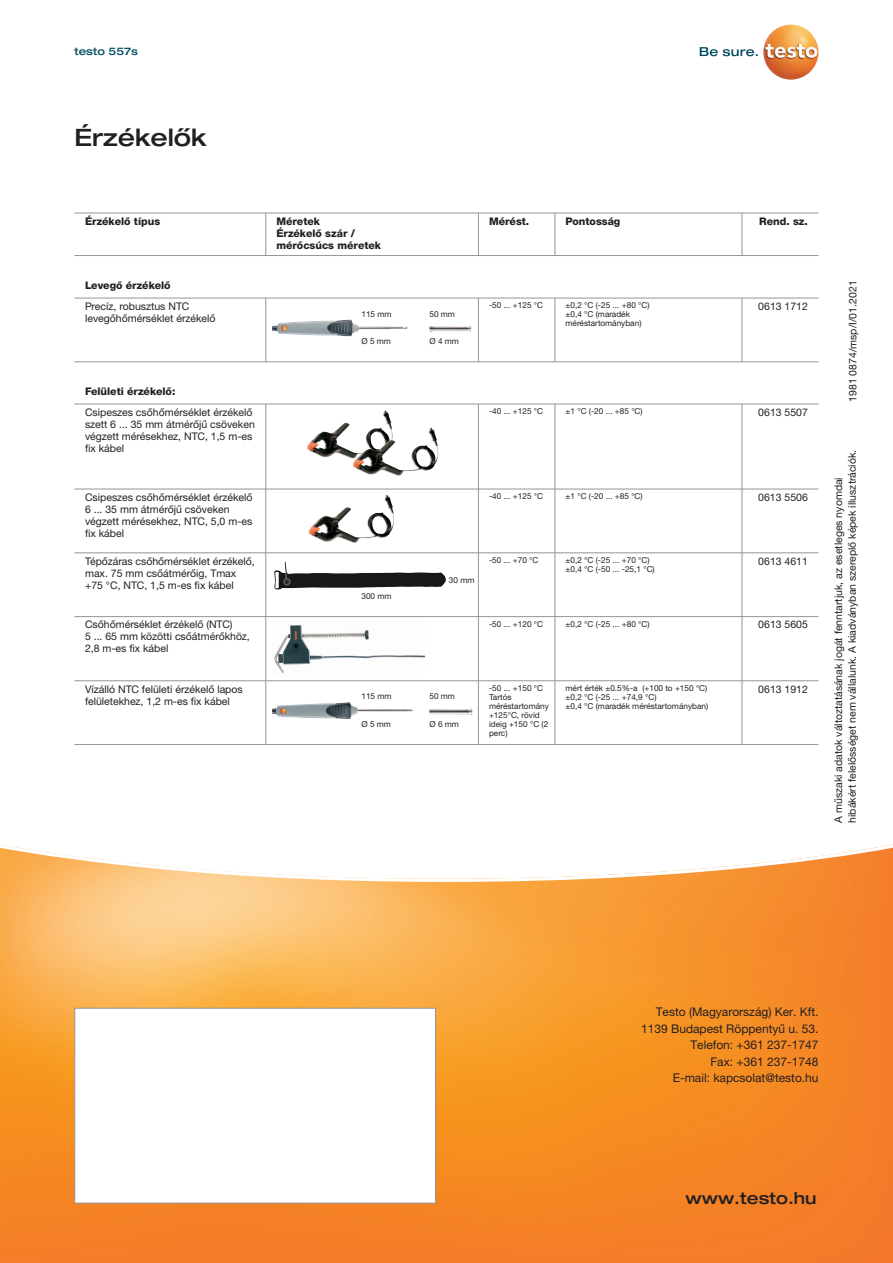
<style>
.page{position:relative;width:893px;height:1263px;background:#fff}
.page>*{position:absolute;margin:0;border:0;box-sizing:border-box;transform-origin:0 0}
.DS_Headline_16{font:500 expanded 24px "Helvetica Neue LTW1 G";color:#231f20}
.DS_Link{font:500 expanded 16.5px "Helvetica Neue LTW1 G";color:#231f20}
.DS_Address{font:12px "Helvetica Neue LTW1 G";color:#231f20}
.DS_Table_left{font:10.5px/12px "Helvetica Neue LTW1 G";color:#231f20}
.DS_Copy_7{font:10.5px/13.5px "Helvetica Neue LTW1 G";color:#231f20}
.DS_Table_Head{font:800 10.5px/12px "Helvetica Neue LTW1 G";color:#231f20}
.DS_Table_right{font:10.5px "Helvetica Neue LTW1 G";color:#231f20}
.DS_Rubrik{font:500 expanded 10.5px "Helvetica Neue LTW1 G";color:#074f64}
.DS_Table_heavy_right{font:800 10.5px "Helvetica Neue LTW1 G";color:#231f20}
.DS_Tabelle_5_5{font:8.25px/9px "Helvetica Neue LTW1 G";color:#231f20}
</style>
<div class="page">
<svg style="left:0;top:844px;width:893px;height:419px;background:#f79e46"></svg>
<svg style="left:700px;top:47px;width:58px;height:9px"></svg>
<img style="left:763px;top:24px;width:56px;height:56px;border-radius:28px">
<img style="left:307px;top:411px;width:85px;height:44px">
<img style="left:352px;top:428px;width:85px;height:44px">
<img style="left:274px;top:562px;width:172px;height:28px">
<img style="left:272px;top:702px;width:140px;height:17px">
<img style="left:274px;top:625px;width:150px;height:49px">
<img style="left:429px;top:708px;width:44px;height:8px">
<img style="left:272px;top:320px;width:135px;height:16px">
<img style="left:429px;top:325px;width:42px;height:7px">
<img style="left:308px;top:495px;width:85px;height:44px">
<div style="left:74px;top:1008px;width:362px;height:195px;background:#fff;border:1px solid #939598"></div>
<hr style="left:74px;top:213px;width:745px;height:1px;background:#939598">
<hr style="left:74px;top:404px;width:745px;height:1px;background:#939598">
<hr style="left:74px;top:489px;width:745px;height:1px;background:#939598">
<hr style="left:74px;top:680px;width:745px;height:1px;background:#939598">
<hr style="left:74px;top:616px;width:745px;height:1px;background:#939598">
<hr style="left:74px;top:744px;width:745px;height:1px;background:#939598">
<hr style="left:265px;top:213px;width:1px;height:42px;background:#939598">
<hr style="left:265px;top:404px;width:1px;height:85px;background:#939598">
<hr style="left:265px;top:553px;width:1px;height:64px;background:#939598">
<hr style="left:265px;top:681px;width:1px;height:63px;background:#939598">
<hr style="left:265px;top:617px;width:1px;height:63px;background:#939598">
<hr style="left:478px;top:213px;width:1px;height:42px;background:#939598">
<hr style="left:478px;top:404px;width:1px;height:85px;background:#939598">
<hr style="left:478px;top:553px;width:1px;height:64px;background:#939598">
<hr style="left:478px;top:681px;width:1px;height:63px;background:#939598">
<hr style="left:478px;top:617px;width:1px;height:63px;background:#939598">
<hr style="left:555px;top:213px;width:1px;height:42px;background:#939598">
<hr style="left:555px;top:404px;width:1px;height:85px;background:#939598">
<hr style="left:555px;top:553px;width:1px;height:64px;background:#939598">
<hr style="left:555px;top:681px;width:1px;height:63px;background:#939598">
<hr style="left:555px;top:617px;width:1px;height:63px;background:#939598">
<hr style="left:742px;top:213px;width:1px;height:42px;background:#939598">
<hr style="left:742px;top:404px;width:1px;height:85px;background:#939598">
<hr style="left:742px;top:553px;width:1px;height:64px;background:#939598">
<hr style="left:742px;top:681px;width:1px;height:63px;background:#939598">
<hr style="left:742px;top:617px;width:1px;height:63px;background:#939598">
<hr style="left:74px;top:298px;width:745px;height:1px;background:#939598">
<hr style="left:265px;top:298px;width:1px;height:64px;background:#939598">
<hr style="left:478px;top:298px;width:1px;height:64px;background:#939598">
<hr style="left:555px;top:298px;width:1px;height:64px;background:#939598">
<hr style="left:742px;top:298px;width:1px;height:64px;background:#939598">
<hr style="left:74px;top:255px;width:745px;height:1px;background:#939598">
<hr style="left:74px;top:361px;width:745px;height:1px;background:#939598">
<hr style="left:265px;top:489px;width:1px;height:64px;background:#939598">
<hr style="left:478px;top:489px;width:1px;height:64px;background:#939598">
<hr style="left:555px;top:489px;width:1px;height:64px;background:#939598">
<hr style="left:742px;top:489px;width:1px;height:64px;background:#939598">
<hr style="left:74px;top:552px;width:745px;height:1px;background:#939598">
<p class="DS_Rubrik" style="left:74px;top:44px;width:65px">testo 557s</p>
<p class="DS_Headline_16" style="left:74px;top:122px;width:133px">Érzékelők</p>
<p class="DS_Table_Head" style="left:85px;top:215px;width:77px">Érzékelő típus</p>
<p class="DS_Table_Head" style="left:85px;top:279px;width:87px">Levegő érzékelő</p>
<p class="DS_Table_Head" style="left:276px;top:215px;width:45px">Méretek</p>
<p class="DS_Table_Head" style="left:276px;top:227px;width:106px">Érzékelő szár / mérőcsúcs méretek</p>
<p class="DS_Table_Head" style="left:489px;top:215px;width:42px">Mérést.</p>
<p class="DS_Table_Head" style="left:566px;top:215px;width:56px">Pontosság</p>
<p class="DS_Table_left" style="left:85px;top:300px;width:132px">Precíz, robusztus NTC levegőhőmérséklet érzékelő</p>
<p class="DS_Tabelle_5_5" style="left:489px;top:301px;width:56px">-50 ... +125 °C</p>
<p class="DS_Tabelle_5_5" style="left:566px;top:301px;width:86px">±0,2 °C (-25 ... +80 °C)</p>
<p class="DS_Tabelle_5_5" style="left:361px;top:309px;width:32px">115 mm</p>
<p class="DS_Tabelle_5_5" style="left:429px;top:309px;width:27px">50 mm</p>
<p class="DS_Tabelle_5_5" style="left:361px;top:337px;width:31px">Ø 5 mm</p>
<p class="DS_Tabelle_5_5" style="left:429px;top:337px;width:31px">Ø 4 mm</p>
<p class="DS_Tabelle_5_5" style="left:566px;top:310px;width:77px">±0,4 °C (maradék méréstartományban)</p>
<p class="DS_Table_Head" style="left:85px;top:385px;width:92px">Felületi érzékelő:</p>
<p class="DS_Table_left" style="left:85px;top:406px;width:171px">Csipeszes csőhőmérséklet érzékelő szett 6 ... 35 mm átmérőjű csöveken végzett mérésekhez, NTC, 1,5 m-es fix kábel</p>
<p class="DS_Tabelle_5_5" style="left:489px;top:407px;width:56px">-40 ... +125 °C</p>
<p class="DS_Tabelle_5_5" style="left:566px;top:407px;width:79px">±1 °C (-20 ... +85 °C)</p>
<p class="DS_Table_heavy_right" style="left:759px;top:215px;width:50px">Rend. sz.</p>
<p class="DS_Table_right" style="left:758px;top:300px;width:51px">0613 1712</p>
<p class="DS_Table_right" style="left:758px;top:405px;width:51px">0613 5507</p>
<p class="DS_Table_left" style="left:85px;top:491px;width:169px">Csipeszes csőhőmérséklet érzékelő<br>6 ... 35 mm átmérőjű csöveken végzett mérésekhez, NTC, 5,0 m-es fix kábel</p>
<p class="DS_Tabelle_5_5" style="left:489px;top:492px;width:56px">-40 ... +125 °C</p>
<p class="DS_Tabelle_5_5" style="left:566px;top:492px;width:79px">±1 °C (-20 ... +85 °C)</p>
<p class="DS_Table_right" style="left:758px;top:491px;width:51px">0613 5506</p>
<p class="DS_Table_left" style="left:85px;top:555px;width:171px">Tépőzáras csőhőmérséklet érzékelő, max. 75 mm csőátmérőig, Tmax +75 °C, NTC, 1,5 m-es fix kábel</p>
<p class="DS_Tabelle_5_5" style="left:449px;top:575px;width:27px">30 mm</p>
<p class="DS_Tabelle_5_5" style="left:489px;top:555px;width:51px">-50 ... +70 °C</p>
<p class="DS_Tabelle_5_5" style="left:566px;top:555px;width:86px">±0,2 °C (-25 ... +70 °C)</p>
<p class="DS_Tabelle_5_5" style="left:566px;top:564px;width:91px">±0,4 °C (-50 ... -25,1 °C)</p>
<p class="DS_Table_right" style="left:758px;top:554px;width:51px">0613 4611</p>
<p class="DS_Tabelle_5_5" style="left:361px;top:592px;width:32px">300 mm</p>
<p class="DS_Table_left" style="left:85px;top:618px;width:166px">Csőhőmérséklet érzékelő (NTC)<br>5 ... 65 mm közötti csőátmérőkhöz,<br>2,8 m-es fix kábel</p>
<p class="DS_Tabelle_5_5" style="left:489px;top:619px;width:56px">-50 ... +120 °C</p>
<p class="DS_Tabelle_5_5" style="left:566px;top:619px;width:86px">±0,2 °C (-25 ... +80 °C)</p>
<p class="DS_Table_right" style="left:758px;top:618px;width:51px">0613 5605</p>
<p class="DS_Table_left" style="left:85px;top:683px;width:159px">Vízálló NTC felületi érzékelő lapos felületekhez, 1,2 m-es fix kábel</p>
<p class="DS_Tabelle_5_5" style="left:361px;top:692px;width:32px">115 mm</p>
<p class="DS_Tabelle_5_5" style="left:429px;top:692px;width:27px">50 mm</p>
<p class="DS_Tabelle_5_5" style="left:361px;top:719px;width:31px">Ø 5 mm</p>
<p class="DS_Tabelle_5_5" style="left:429px;top:719px;width:31px">Ø 6 mm</p>
<p class="DS_Tabelle_5_5" style="left:489px;top:683px;width:56px">-50 ... +150 °C</p>
<p class="DS_Tabelle_5_5" style="left:489px;top:692px;width:61px">Tartós méréstartomány +125°C, rövid ideig +150 °C (2 perc)</p>
<p class="DS_Tabelle_5_5" style="left:566px;top:683px;width:143px">mért érték ±0.5%-a (+100 to +150 °C)</p>
<p class="DS_Tabelle_5_5" style="left:566px;top:692px;width:92px">±0,2 °C (-25 ... +74,9 °C)</p>
<p class="DS_Tabelle_5_5" style="left:566px;top:701px;width:144px">±0,4 °C (maradék méréstartományban)</p>
<p class="DS_Table_right" style="left:758px;top:682px;width:51px">0613 1912</p>
<p class="DS_Copy_7" style="left:846px;top:402px;width:123px;rotate:-90deg">1981 0874/msp/I/01.2021</p>
<p class="DS_Copy_7" style="left:832px;top:823px;width:374px;rotate:-90deg">A műszaki adatok változtatásának jogát fenntartjuk, az esetleges nyomdai hibákért felelősséget nem vállalunk. A kiadványban szereplő képek illusztrációk.</p>
<p class="DS_Address" style="left:656px;top:1005px;width:164px">Testo (Magyarország) Ker. Kft.</p>
<p class="DS_Address" style="left:641px;top:1021px;width:179px">1139 Budapest Röppentyű u. 53.</p>
<p class="DS_Address" style="left:690px;top:1038px;width:130px">Telefon: +361 237-1747</p>
<p class="DS_Address" style="left:710px;top:1054px;width:110px">Fax: +361 237-1748</p>
<p class="DS_Address" style="left:673px;top:1071px;width:147px">E-mail: kapcsolat@testo.hu</p>
<p class="DS_Link" style="left:686px;top:1187px;width:132px">www.testo.hu</p>
</div>
